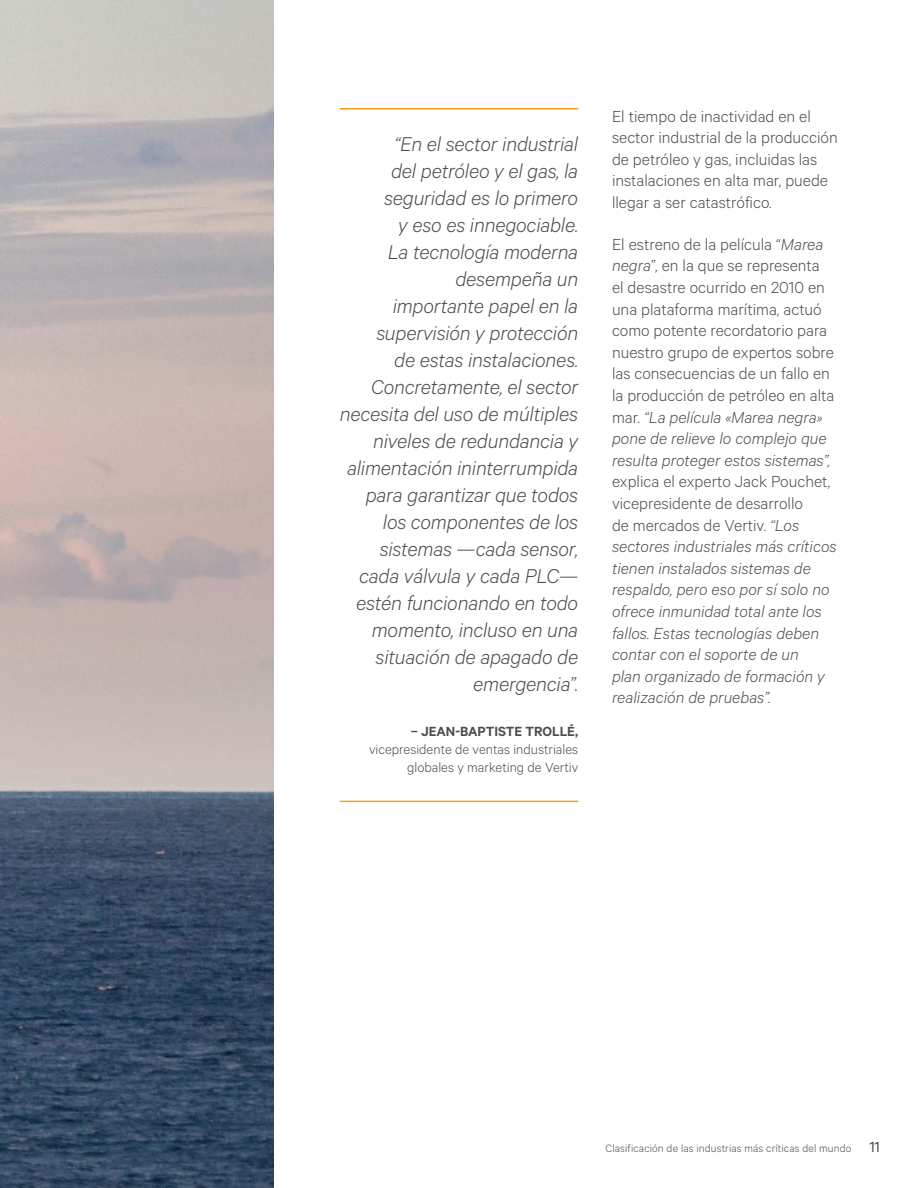
<style>
.page{position:relative;width:918px;height:1188px;background:#fff}
.page>*{position:absolute;margin:0;border:0;box-sizing:border-box;transform-origin:0 0}
.t1{font:italic 300 22.5px/27px "Calibre";letter-spacing:-.01em;color:#4d4d4f;text-align:right}
.t2{font:300 18px/21.6px "Calibre";color:#4d4d4f}
.t3{font:italic 300 18px/21.6px "Calibre";color:#4d4d4f}
.t4{font:300 15px/18px "Calibre";color:#4d4d4f;text-align:right}
.t5{font:600 15px "Calibre";color:#4d4d4f}
.t6{font:300 12px "Calibre";letter-spacing:.01em;color:#4d4d4f}
.s1{font-style:italic}
.s2{font-style:normal}
.s3{font-weight:400;font-size:16.5px}
</style>
<div class="page">
<img style="left:0;top:0;width:274px;height:1188px">
<hr style="left:340px;top:108px;width:238px;height:1px;background:#f99d1c">
<hr style="left:340px;top:801px;width:238px;height:1px;background:#f99d1c">
<p class="t1" style="left:340px;top:130px;width:240px">“En el sector industrial<br>del petróleo y el gas, la seguridad es lo primero<br>y eso es innegociable.<br>La tecnología moderna desempeña un<br>importante papel en la supervisión y protección<br>de estas instalaciones.<br>Concretamente, el sector necesita del uso de múltiples niveles de redundancia y alimentación ininterrumpida para garantizar que todos los componentes de los sistemas —cada sensor, cada válvula y cada PLC— estén funcionando en todo momento, incluso en una situación de apagado de emergencia”.</p>
<p class="t5" style="left:411px;top:723px;width:169px">– JEAN-BAPTISTE TROLLÉ,</p>
<p class="t4" style="left:369px;top:740px;width:211px">vicepresidente de ventas industriales globales y marketing de Vertiv</p>
<p class="t2" style="left:612px;top:104px;width:227px">El tiempo de inactividad en el sector industrial de la producción de petróleo y gas, incluidas las instalaciones en alta mar, puede llegar a ser catastrófico.</p>
<p class="t2" style="left:612px;top:233px;width:224px">El estreno de la película “<span class="s1">Marea negra</span>”, en la que se representa el desastre ocurrido en 2010 en una plataforma marítima, actuó como potente recordatorio para nuestro grupo de expertos sobre las consecuencias de un fallo en la producción de petróleo en alta mar. <span class="s1">“La película «Marea negra» pone de relieve lo complejo que resulta proteger estos sistemas”,</span></p>
<p class="t3" style="left:612px;top:470px;width:226px"><span class="s2">explica el experto Jack Pouchet, vicepresidente de desarrollo<br>de mercados de Vertiv.</span> “Los sectores industriales más críticos tienen instalados sistemas de respaldo, pero eso por sí solo no ofrece inmunidad total ante los fallos. Estas tecnologías deben contar con el soporte de un<br>plan organizado de formación y realización de pruebas”.</p>
<p class="t6" style="left:606px;top:1142px;width:276px">Clasificación de las industrias más críticas del mundo <span class="s3">11</span></p>
</div>
